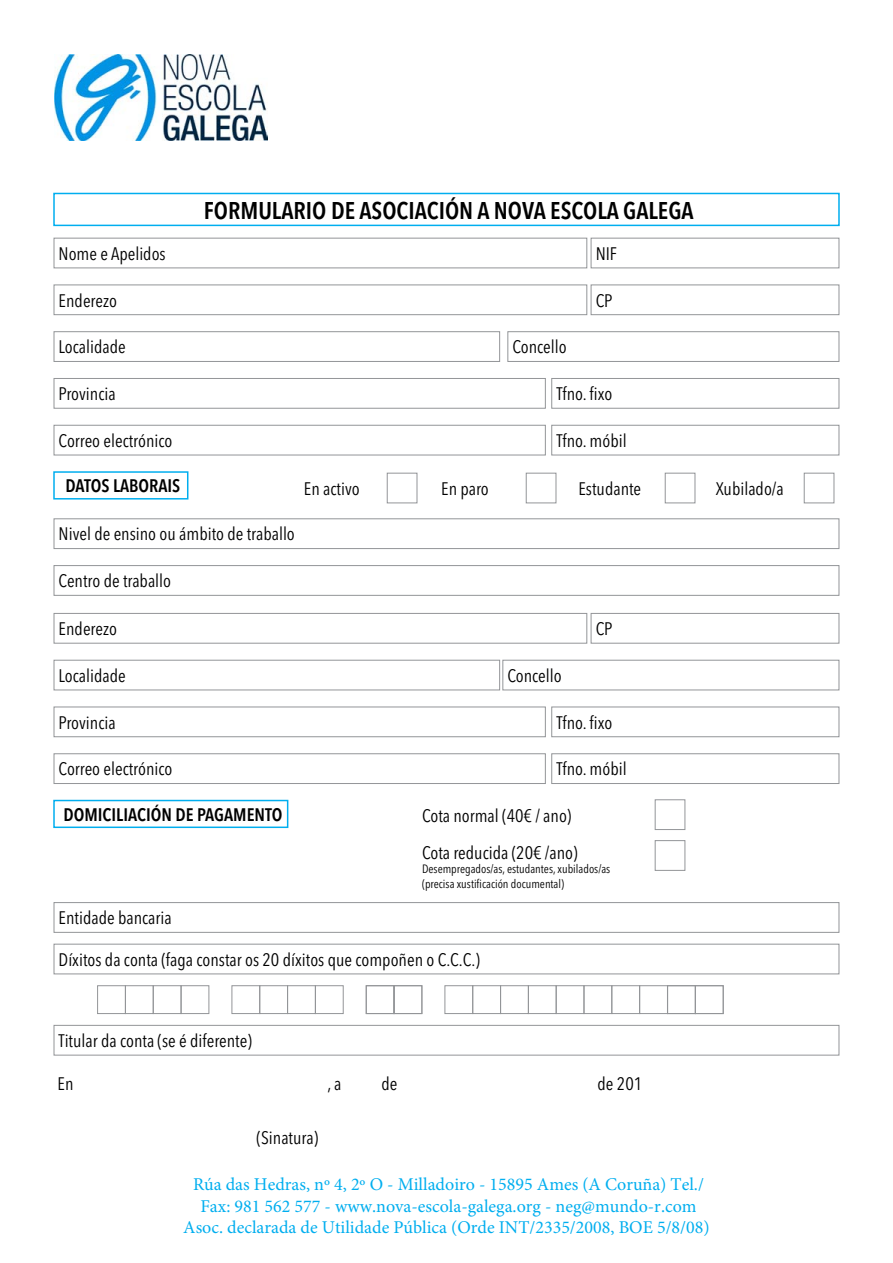
<style>
.page{position:relative;width:893px;height:1263px;background:#fff}
.page>*{position:absolute;margin:0;border:0;box-sizing:border-box;transform-origin:0 0}
.t1{font:600 condensed 24px "Avenir Next LT Pro";color:#000}
.t2{font:condensed 18px/36.6px "Avenir Next LT Pro";color:#000}
.t3{font:18px/21.6px "Minion Pro";color:#00aeef;text-align:center}
.t4{font:600 condensed 18px "Avenir Next LT Pro";color:#000}
.t5{font:condensed 12px/14.4px "Avenir Next LT Pro";color:#000}
</style>
<div class="page">
<img style="left:54px;top:54px;width:213px;height:87px">
<div style="left:53px;top:193px;width:787px;height:33px;border:2px solid #00aeef"></div>
<div style="left:54px;top:238px;width:533px;height:30px;border:1px solid #939598"></div>
<div style="left:591px;top:238px;width:248px;height:30px;border:1px solid #939598"></div>
<div style="left:54px;top:285px;width:533px;height:30px;border:1px solid #939598"></div>
<div style="left:591px;top:285px;width:248px;height:30px;border:1px solid #939598"></div>
<div style="left:54px;top:331px;width:446px;height:31px;border:1px solid #939598"></div>
<div style="left:507px;top:331px;width:332px;height:31px;border:1px solid #939598"></div>
<div style="left:54px;top:378px;width:492px;height:31px;border:1px solid #939598"></div>
<div style="left:551px;top:378px;width:288px;height:31px;border:1px solid #939598"></div>
<div style="left:54px;top:425px;width:492px;height:30px;border:1px solid #939598"></div>
<div style="left:551px;top:425px;width:288px;height:30px;border:1px solid #939598"></div>
<div style="left:53px;top:471px;width:135px;height:28px;border:2px solid #00aeef"></div>
<div style="left:54px;top:565px;width:785px;height:31px;border:1px solid #939598"></div>
<div style="left:54px;top:613px;width:533px;height:30px;border:1px solid #939598"></div>
<div style="left:591px;top:613px;width:248px;height:30px;border:1px solid #939598"></div>
<div style="left:54px;top:660px;width:446px;height:30px;border:1px solid #939598"></div>
<div style="left:502px;top:660px;width:337px;height:30px;border:1px solid #939598"></div>
<div style="left:54px;top:707px;width:492px;height:30px;border:1px solid #939598"></div>
<div style="left:551px;top:707px;width:288px;height:30px;border:1px solid #939598"></div>
<div style="left:54px;top:753px;width:492px;height:31px;border:1px solid #939598"></div>
<div style="left:551px;top:753px;width:288px;height:31px;border:1px solid #939598"></div>
<div style="left:54px;top:518px;width:785px;height:31px;border:1px solid #939598"></div>
<div style="left:53px;top:800px;width:235px;height:28px;border:2px solid #00aeef"></div>
<div style="left:54px;top:902px;width:785px;height:31px;border:1px solid #939598"></div>
<div style="left:54px;top:944px;width:785px;height:30px;border:1px solid #939598"></div>
<div style="left:97px;top:985px;width:29px;height:29px;border:1px solid #939598"></div>
<div style="left:125px;top:985px;width:29px;height:29px;border:1px solid #939598"></div>
<div style="left:153px;top:985px;width:28px;height:29px;border:1px solid #939598"></div>
<div style="left:181px;top:985px;width:28px;height:29px;border:1px solid #939598"></div>
<div style="left:232px;top:985px;width:28px;height:29px;border:1px solid #939598"></div>
<div style="left:259px;top:985px;width:29px;height:29px;border:1px solid #939598"></div>
<div style="left:287px;top:985px;width:29px;height:29px;border:1px solid #939598"></div>
<div style="left:315px;top:985px;width:29px;height:29px;border:1px solid #939598"></div>
<div style="left:366px;top:985px;width:28px;height:29px;border:1px solid #939598"></div>
<div style="left:394px;top:985px;width:28px;height:29px;border:1px solid #939598"></div>
<div style="left:444px;top:985px;width:29px;height:29px;border:1px solid #939598"></div>
<div style="left:472px;top:985px;width:29px;height:29px;border:1px solid #939598"></div>
<div style="left:500px;top:985px;width:29px;height:29px;border:1px solid #939598"></div>
<div style="left:528px;top:985px;width:29px;height:29px;border:1px solid #939598"></div>
<div style="left:556px;top:985px;width:28px;height:29px;border:1px solid #939598"></div>
<div style="left:584px;top:985px;width:28px;height:29px;border:1px solid #939598"></div>
<div style="left:611px;top:985px;width:29px;height:29px;border:1px solid #939598"></div>
<div style="left:639px;top:985px;width:29px;height:29px;border:1px solid #939598"></div>
<div style="left:667px;top:985px;width:29px;height:29px;border:1px solid #939598"></div>
<div style="left:695px;top:985px;width:29px;height:29px;border:1px solid #939598"></div>
<div style="left:54px;top:1025px;width:785px;height:30px;border:1px solid #939598"></div>
<div style="left:387px;top:473px;width:30px;height:30px;border:1px solid #939598"></div>
<div style="left:526px;top:473px;width:30px;height:30px;border:1px solid #939598"></div>
<div style="left:665px;top:473px;width:30px;height:30px;border:1px solid #939598"></div>
<div style="left:804px;top:473px;width:30px;height:30px;border:1px solid #939598"></div>
<div style="left:655px;top:799px;width:30px;height:31px;border:1px solid #939598"></div>
<div style="left:655px;top:840px;width:30px;height:31px;border:1px solid #939598"></div>
<h1 class="t1" style="left:204px;top:195px;width:491px">FORMULARIO DE ASOCIACIÓN A NOVA ESCOLA GALEGA</h1>
<p class="t2" style="left:59px;top:235px;width:109px">Nome e Apelidos</p>
<p class="t2" style="left:596px;top:235px;width:23px">NIF</p>
<p class="t2" style="left:59px;top:282px;width:60px">Enderezo</p>
<p class="t2" style="left:596px;top:282px;width:18px">CP</p>
<p class="t2" style="left:59px;top:329px;width:69px">Localidade</p>
<p class="t2" style="left:512px;top:329px;width:56px">Concello</p>
<p class="t2" style="left:59px;top:375px;width:59px">Provincia</p>
<p class="t2" style="left:556px;top:375px;width:58px">Tfno. fixo</p>
<p class="t2" style="left:59px;top:422px;width:115px">Correo electrónico</p>
<p class="t2" style="left:556px;top:422px;width:72px">Tfno. móbil</p>
<p class="t4" style="left:66px;top:475px;width:116px">DATOS LABORAIS</p>
<p class="t2" style="left:304px;top:470px;width:57px">En activo</p>
<p class="t2" style="left:441px;top:470px;width:49px">En paro</p>
<p class="t2" style="left:578px;top:470px;width:64px">Estudante</p>
<p class="t2" style="left:716px;top:470px;width:70px">Xubilado/a</p>
<p class="t2" style="left:59px;top:516px;width:238px">Nivel de ensino ou ámbito de traballo</p>
<p class="t2" style="left:59px;top:563px;width:114px">Centro de traballo</p>
<p class="t2" style="left:59px;top:610px;width:60px">Enderezo</p>
<p class="t2" style="left:596px;top:610px;width:18px">CP</p>
<p class="t2" style="left:59px;top:657px;width:69px">Localidade</p>
<p class="t2" style="left:507px;top:657px;width:56px">Concello</p>
<p class="t2" style="left:59px;top:704px;width:59px">Provincia</p>
<p class="t2" style="left:556px;top:704px;width:58px">Tfno. fixo</p>
<p class="t2" style="left:59px;top:751px;width:115px">Correo electrónico</p>
<p class="t2" style="left:556px;top:751px;width:72px">Tfno. móbil</p>
<p class="t4" style="left:64px;top:803px;width:220px">DOMICILIACIÓN DE PAGAMENTO</p>
<p class="t2" style="left:422px;top:797px;width:157px">Cota normal (40€ / ano)<br>Cota reducida (20€ /ano)</p>
<p class="t5" style="left:422px;top:862px;width:190px">Desempregados/as, estudantes, xubilados/as (precisa xustificación documental)</p>
<p class="t2" style="left:59px;top:899px;width:115px">Entidade bancaria</p>
<p class="t2" style="left:59px;top:941px;width:423px">Díxitos da conta (faga constar os 20 díxitos que compoñen o C.C.C.)</p>
<p class="t2" style="left:59px;top:1022px;width:195px">Titular da conta (se é diferente)</p>
<p class="t2" style="left:58px;top:1065px;width:17px">En</p>
<p class="t2" style="left:328px;top:1065px;width:15px">, a</p>
<p class="t2" style="left:382px;top:1065px;width:18px">de</p>
<p class="t2" style="left:598px;top:1065px;width:46px">de 201</p>
<p class="t2" style="left:257px;top:1119px;width:63px">(Sinatura)</p>
<p class="t3" style="left:183px;top:1173px;width:528px">Rúa das Hedras, nº 4, 2º O - Milladoiro - 15895 Ames (A Coruña) Tel./<br>Fax: 981 562 577 - www.nova-escola-galega.org - neg@mundo-r.com<br>Asoc. declarada de Utilidade Pública (Orde INT/2335/2008, BOE 5/8/08)</p>
</div>
